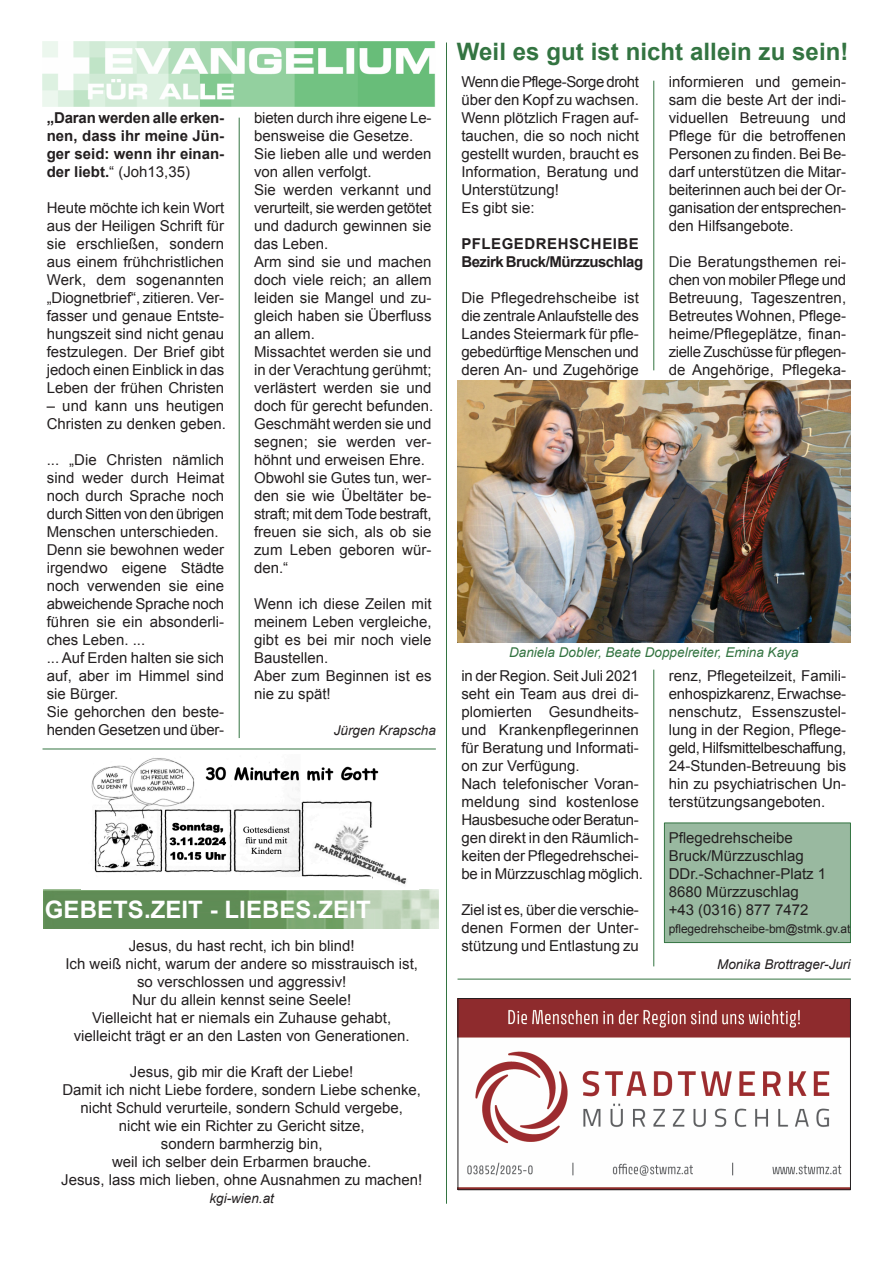
<style>
.page{position:relative;width:893px;height:1263px;background:#fff}
.page>*{position:absolute;margin:0;border:0;box-sizing:border-box;transform-origin:0 0}
.t1{font:700 24px "Arial";letter-spacing:.005em;color:#337441}
.t2{font:700 24px "Arial";letter-spacing:.005em;color:#fff}
.t3{font:15px/18px "Arial";color:#231f20}
.t4{font:700 15px/18px "Arial";color:#231f20;text-align:justify}
.t5{font:700 15px/18px "Arial";letter-spacing:-.035em;color:#231f20}
.t6{font:italic 13.5px "Arial";color:#231f20}
.t7{font:italic 13.5px "Arial";color:#337441}
.t8{font:12px "Arial";letter-spacing:-.01em;color:#231f20}
.s1{font-weight:400}
</style>
<div class="page">
<hr style="left:446px;top:43px;width:1px;height:1161px;background:#337441">
<hr style="left:239px;top:118px;width:1px;height:620px;background:#337441">
<hr style="left:653px;top:81px;width:1px;height:289px;background:#337441">
<hr style="left:653px;top:670px;width:1px;height:296px;background:#337441">
<img style="left:43px;top:42px;width:392px;height:64px">
<img style="left:43px;top:890px;width:396px;height:38px">
<hr style="left:43px;top:749px;width:393px;height:1px;background:#337441">
<hr style="left:457px;top:979px;width:394px;height:1px;background:#337441">
<div style="left:664px;top:823px;width:187px;height:120px;background:#99b9a0;border:1px solid #337441"></div>
<img style="left:457px;top:381px;width:393px;height:262px">
<img style="left:460px;top:1000px;width:389px;height:188px">
<div style="left:458px;top:998px;width:393px;height:192px;border:1px solid #231f20"></div>
<img style="left:91px;top:758px;width:316px;height:126px">
<p class="t4" style="left:47px;top:110px;width:179px">„Daran werden alle erken&shy;nen, dass ihr meine Jün&shy;ger seid: wenn ihr einan&shy;der liebt.<span class="s1">“ (Joh13,35)</span></p>
<p class="t3" style="left:47px;top:200px;width:179px;text-align:justify">Heute möchte ich kein Wort aus der Heiligen Schrift für sie erschließen, sondern aus einem frühchristlichen Werk, dem sogenannten „Diognetbrief“, zitieren. Ver&shy;fasser und genaue Entste&shy;hungszeit sind nicht genau festzulegen. Der Brief gibt jedoch einen Einblick in das Leben der frühen Christen</p>
<p class="t3" style="left:47px;top:398px;width:181px">– und kann uns heutigen<br>Christen zu denken geben.</p>
<p class="t3" style="left:47px;top:452px;width:179px">... „Die Christen nämlich sind weder durch Heimat noch durch Sprache noch durch Sitten von den übrigen<br>Menschen unterschieden.<br>Denn sie bewohnen weder irgendwo eigene Städte noch verwenden sie eine abweichende Sprache noch führen sie ein absonderli&shy;ches Leben. ...<br>... Auf Erden halten sie sich auf, aber im Himmel sind sie Bürger.<br>Sie gehorchen den beste&shy;henden Gesetzen und über-</p>
<p class="t3" style="left:254px;top:110px;width:181px">bieten durch ihre eigene Le&shy;bensweise die Gesetze.<br>Sie lieben alle und werden von allen verfolgt.<br>Sie werden verkannt und verurteilt, sie werden getötet und dadurch gewinnen sie das Leben.<br>Arm sind sie und machen doch viele reich; an allem leiden sie Mangel und zu&shy;gleich haben sie Überfluss an allem.<br>Missachtet werden sie und in der Verachtung gerühmt; verlästert werden sie und doch für gerecht befunden.<br>Geschmäht werden sie und segnen; sie werden ver&shy;höhnt und erweisen Ehre.<br>Obwohl sie Gutes tun, wer&shy;den sie wie Übeltäter be&shy;straft; mit dem Tode bestraft, freuen sie sich, als ob sie zum Leben geboren wür&shy;den.“</p>
<p class="t3" style="left:254px;top:596px;width:179px">Wenn ich diese Zeilen mit meinem Leben vergleiche, gibt es bei mir noch viele<br>Baustellen.<br>Aber zum Beginnen ist es nie zu spät!</p>
<p class="t6" style="left:334px;top:725px;width:104px">Jürgen Krapscha</p>
<h1 class="t2" style="left:45px;top:900px;width:327px">GEBETS.ZEIT - LIEBES.ZEIT</h1>
<p class="t3" style="left:65px;top:938px;width:354px;text-align:center">Jesus, du hast recht, ich bin blind!<br>Ich weiß nicht, warum der andere so misstrauisch ist, so verschlossen und aggressiv!<br>Nur du allein kennst seine Seele!<br>Vielleicht hat er niemals ein Zuhause gehabt, vielleicht trägt er an den Lasten von Generationen.</p>
<p class="t3" style="left:61px;top:1064px;width:363px;text-align:center">Jesus, gib mir die Kraft der Liebe!<br>Damit ich nicht Liebe fordere, sondern Liebe schenke, nicht Schuld verurteile, sondern Schuld vergebe,<br>nicht wie ein Richter zu Gericht sitze,<br>sondern barmherzig bin,<br>weil ich selber dein Erbarmen brauche.<br>Jesus, lass mich lieben, ohne Ausnahmen zu machen!</p>
<p class="t6" style="left:209px;top:1193px;width:66px">kgi-wien.at</p>
<h1 class="t1" style="left:457px;top:42px;width:393px">Weil es gut ist nicht allein zu sein!</h1>
<p class="t3" style="left:669px;top:74px;width:179px;text-align:justify">informieren und gemein&shy;sam die beste Art der indi&shy;viduellen Betreuung und Pflege für die betroffenen Personen zu finden. Bei Be&shy;darf unterstützen die Mitar&shy;beiterinnen auch bei der Or&shy;ganisation der entsprechen&shy;den Hilfsangebote.</p>
<p class="t3" style="left:669px;top:254px;width:179px;text-align:justify">Die Beratungsthemen rei&shy;chen von mobiler Pflege und Betreuung, Tageszentren, Betreutes Wohnen, Pflege&shy;heime/Pflegeplätze, finan&shy;zielle Zuschüsse für pflegen&shy;de Angehörige, Pflegeka-</p>
<p class="t3" style="left:461px;top:74px;width:179px">Wenn die Pflege-Sorge droht über den Kopf zu wachsen.<br>Wenn plötzlich Fragen auf&shy;tauchen, die so noch nicht gestellt wurden, braucht es<br>Information, Beratung und<br>Unterstützung!<br>Es gibt sie:</p>
<p class="t5" style="left:461px;top:236px;width:183px">PFLEGEDREHSCHEIBE<br>Bezirk Bruck/Mürzzuschlag</p>
<p class="t3" style="left:461px;top:290px;width:179px;text-align:justify">Die Pflegedrehscheibe ist die zentrale Anlaufstelle des Landes Steiermark für pfle&shy;gebedürftige Menschen und deren An- und Zugehörige</p>
<p class="t7" style="left:509px;top:648px;width:291px">Daniela Dobler, Beate Doppelreiter, Emina Kaya</p>
<p class="t3" style="left:461px;top:668px;width:183px">in der Region. Seit Juli 2021 seht ein Team aus drei di&shy;plomierten Gesundheits&shy;und Krankenpflegerinnen für Beratung und Informati&shy;on zur Verfügung.<br>Nach telefonischer Voran&shy;meldung sind kostenlose<br>Hausbesuche oder Beratun&shy;gen direkt in den Räumlich&shy;keiten der Pflegedrehschei&shy;be in Mürzzuschlag möglich.</p>
<p class="t3" style="left:461px;top:902px;width:179px;text-align:justify">Ziel ist es, über die verschie&shy;denen Formen der Unter&shy;stützung und Entlastung zu</p>
<p class="t3" style="left:669px;top:668px;width:179px;text-align:justify">renz, Pflegeteilzeit, Famili&shy;enhospizkarenz, Erwachse&shy;nenschutz, Essenszustel&shy;lung in der Region, Pflege&shy;geld, Hilfsmittelbeschaffung, 24-Stunden-Betreuung bis hin zu psychiatrischen Un&shy;terstützungsangeboten.</p>
<p class="t3" style="left:669px;top:830px;width:159px">Pflegedrehscheibe<br>Bruck/Mürzzuschlag<br>DDr.-Schachner-Platz 1<br>8680 Mürzzuschlag +43 (0316) 877 7472</p>
<p class="t8" style="left:669px;top:924px;width:183px">pflegedrehscheibe-bm@stmk.gv.at</p>
<p class="t6" style="left:717px;top:959px;width:135px">Monika Brottrager-Juri</p>
</div>
